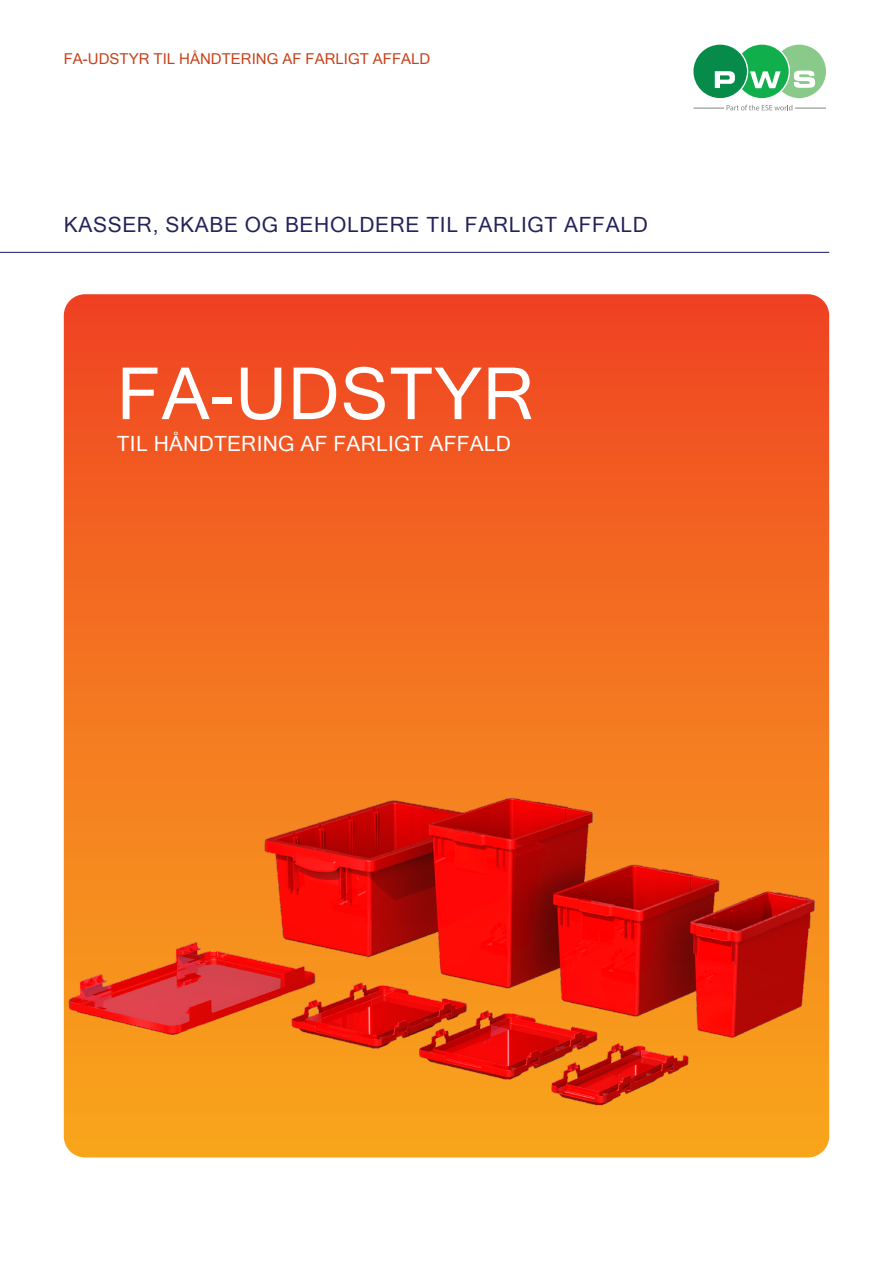
<style>
.page{position:relative;width:893px;height:1263px;background:#fff}
.page>*{position:absolute;margin:0;border:0;box-sizing:border-box;transform-origin:0 0}
.Titel_77_60{font:72px "Microsoft Sans Serif";letter-spacing:.01em;color:#fff}
.Titel_14pt{font:21px "Microsoft Sans Serif";letter-spacing:.03em;color:#24245b}
.Titel_77_60-2{font:21px "Microsoft Sans Serif";letter-spacing:.01em;color:#fff}
.Head_36_38_blau{font:15px "Microsoft Sans Serif";color:#c64119}
</style>
<div class="page">
<hr style="left:0;top:252px;width:829px;height:1px;background:#121761">
<div style="left:693px;top:45px;width:54px;height:53px;background:#078b4a;border-radius:50%"></div>
<svg style="left:715px;top:71px;width:20px;height:17px"></svg>
<svg style="left:742px;top:45px;width:84px;height:53px"></svg>
<svg style="left:727px;top:105px;width:65px;height:5px"></svg>
<hr style="left:795px;top:108px;width:31px;height:1px;background:#808285">
<hr style="left:694px;top:108px;width:30px;height:1px;background:#808285">
<svg style="left:64px;top:294px;width:765px;height:452px;background:#f16021"></svg>
<img style="left:64px;top:746px;width:765px;height:412px">
<p class="Head_36_38_blau" style="left:64px;top:49px;width:368px">FA-UDSTYR TIL HÅNDTERING AF FARLIGT AFFALD</p>
<p class="Titel_14pt" style="left:64px;top:210px;width:586px">KASSER, SKABE OG BEHOLDERE TIL FARLIGT AFFALD</p>
<p class="Titel_77_60" style="left:117px;top:347px;width:419px">FA-UDSTYR</p>
<p class="Titel_77_60-2" style="left:117px;top:430px;width:396px">TIL HÅNDTERING AF FARLIGT AFFALD</p>
</div>
